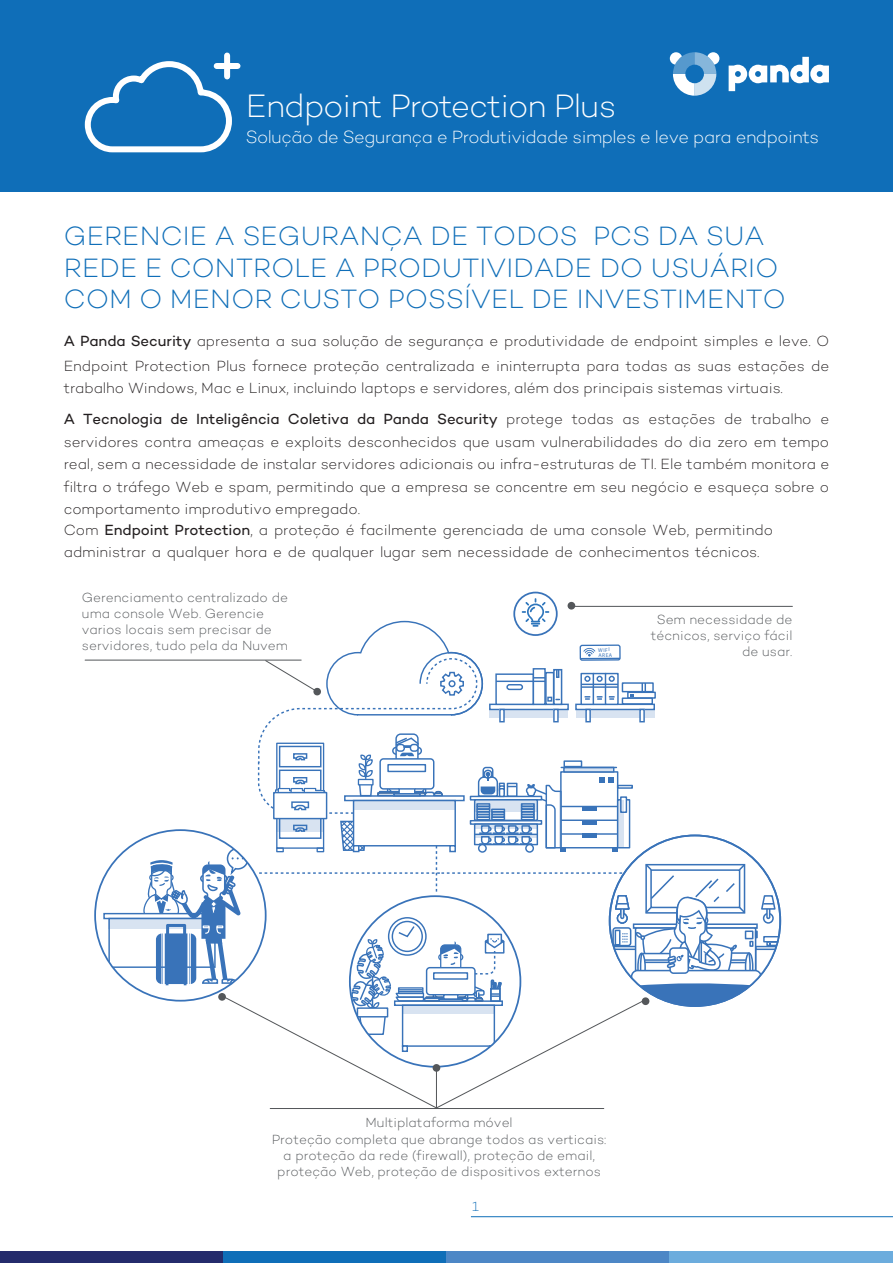
<style>
.page{position:relative;width:893px;height:1263px;background:#fff}
.page>*{position:absolute;margin:0;border:0;box-sizing:border-box;transform-origin:0 0}
.t1{font:200 33px "Campton";letter-spacing:-.03em;color:#fff}
.t2{font:200 27px/31.3px "Campton";letter-spacing:.005em;color:#0f6eb8}
.t3{font:200 18px "Campton";letter-spacing:-.025em;color:#fff}
.t4{font:200 15px/22.5px "Campton";letter-spacing:-.005em;color:#231f20}
.t5{font:200 13.5px/16.2px "Campton";color:#54575a}
.t6{font:200 13.5px "Campton";color:#0f6eb8}
.t7{font:900 5.4px/5.1px "Gotham";letter-spacing:.09em;color:#3973b9}
.s1{font-weight:400}
</style>
<div class="page">
<div style="left:0;top:0;width:893px;height:191px;background:#0f6eb8"></div>
<div style="left:0;top:1251px;width:223px;height:12px;background:#242b6c"></div>
<div style="left:223px;top:1251px;width:223px;height:12px;background:#0f6eb8"></div>
<div style="left:446px;top:1251px;width:224px;height:12px;background:#4d87c6"></div>
<div style="left:670px;top:1251px;width:223px;height:12px;background:#6cacdd"></div>
<hr style="left:471px;top:1216px;width:422px;height:1px;background:#0f6eb8">
<svg style="left:670px;top:52px;width:49px;height:44px"></svg>
<svg style="left:729px;top:57px;width:100px;height:34px"></svg>
<svg style="left:84px;top:52px;width:157px;height:101px"></svg>
<div style="left:103px;top:913px;width:115px;height:6px;border:1px solid #3973b9"></div>
<div style="left:108px;top:918px;width:108px;height:50px;border:1px solid #3973b9"></div>
<div style="left:108px;top:919px;width:106px;height:9px;background:#d8e3f1"></div>
<hr style="left:85px;top:660px;width:216px;height:1px;background:#54575a">
<hr style="left:571px;top:606px;width:221px;height:1px;background:#54575a">
<div style="left:513px;top:592px;width:45px;height:44px;border:2px solid #3973b9;border-radius:50%"></div>
<svg style="left:142px;top:598px;width:638px;height:511px"></svg>
<div style="left:433px;top:972px;width:35px;height:8px;border:1px solid #3973b9"></div>
<hr style="left:270px;top:1108px;width:334px;height:1px;background:#54575a">
<div style="left:433px;top:1064px;width:7px;height:8px;background:#54575a;border-radius:50%"></div>
<h1 class="t1" style="left:246px;top:86px;width:372px">Endpoint Protection Plus</h1>
<p class="t3" style="left:246px;top:126px;width:575px">Solução de Segurança e Produtividade simples e leve para endpoints</p>
<p class="t2" style="left:64px;top:220px;width:723px">GERENCIE A SEGURANÇA DE TODOS PCS DA SUA<br>REDE E CONTROLE A PRODUTIVIDADE DO USUÁRIO<br>COM O MENOR CUSTO POSSÍVEL DE INVESTIMENTO</p>
<p class="t4" style="left:64px;top:328px;width:767px;line-height:24.9px"><span class="s1">A Panda Security</span> apresenta a sua solução de segurança e produtividade de endpoint simples e leve. O<br>Endpoint Protection Plus fornece proteção centralizada e ininterrupta para todas as suas estações de</p>
<p class="t4" style="left:64px;top:377px;width:721px">trabalho Windows, Mac e Linux, incluindo laptops e servidores, além dos principais sistemas virtuais.</p>
<p class="t4" style="left:64px;top:408px;width:767px;text-align:justify"><span class="s1">A Tecnologia de Inteligência Coletiva da Panda Security</span> protege todas as estações de trabalho e servidores contra ameaças e exploits desconhecidos que usam vulnerabilidades do dia zero em tempo real, sem a necessidade de instalar servidores adicionais ou infra-estruturas de TI. Ele também monitora e filtra o tráfego Web e spam, permitindo que a empresa se concentre em seu negócio e esqueça sobre o comportamento improdutivo empregado.</p>
<p class="t4" style="left:64px;top:518px;width:711px">Com <span class="s1">Endpoint Protection</span>, a proteção é facilmente gerenciada de uma console Web, permitindo administrar a qualquer hora e de qualquer lugar sem necessidade de conhecimentos técnicos.</p>
<p class="t5" style="left:82px;top:589px;width:208px">Gerenciamento centralizado de uma console Web. Gerencie varios locais sem precisar de servidores, tudo pela da Nuvem</p>
<p class="t7" style="left:598px;top:647px;width:16px">WIFI<br>AREA</p>
<p class="t5" style="left:651px;top:611px;width:143px;text-align:right">Sem necessidade de técnicos, serviço fácil de usar.</p>
<p class="t5" style="left:272px;top:1114px;width:336px;text-align:center">Multiplataforma móvel<br>Proteção completa que abrange todos as verticais: a proteção da rede (firewall), proteção de email, proteção Web, proteção de dispositivos externos</p>
<p class="t6" style="left:472px;top:1198px;width:8px">1</p>
</div>
